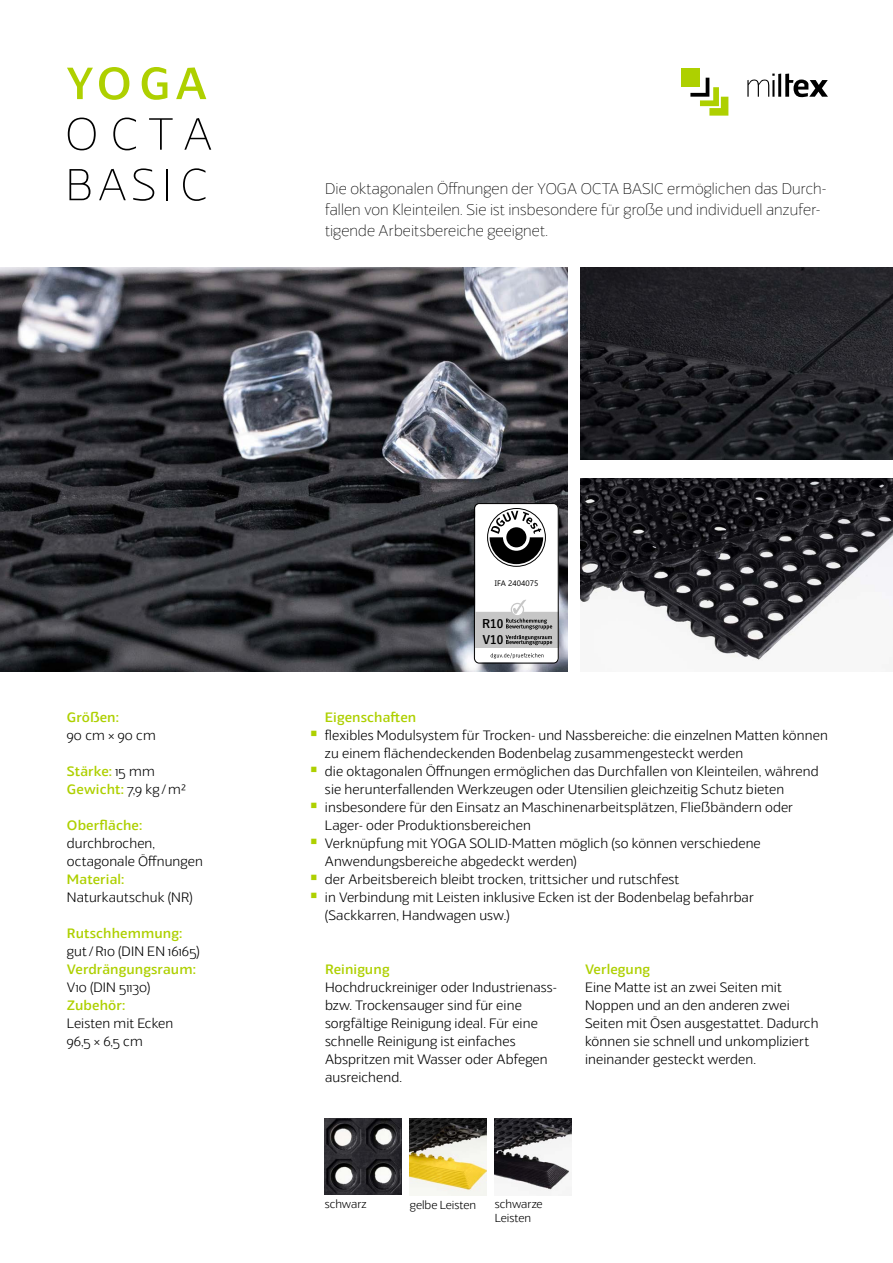
<style>
.page{position:relative;width:893px;height:1263px;background:#fff}
.page>*{position:absolute;margin:0;border:0;box-sizing:border-box;transform-origin:0 0}
.t1{font:100 15px/21px "Veotec";letter-spacing:.01em;color:#000}
.t2{font:300 13.2px/18px "Veotec";letter-spacing:.01em;color:#000}
.t3{font:500 13.2px/18px "Veotec";letter-spacing:.01em;color:#aed000}
.t4{font:700 11.55px/15.9px "Yu Gothic";color:#000}
.t5{font:300 11.25px/13.5px "Veotec";color:#000}
.t6{font:7.95px "Ebrima";color:#000}
.s1{font-weight:300;color:#000}
</style>
<div class="page">
<img style="left:581px;top:268px;width:312px;height:191px">
<img style="left:581px;top:478px;width:312px;height:183px">
<img style="left:0;top:268px;width:568px;height:404px">
<div style="left:681px;top:68px;width:19px;height:19px;background:#aed000"></div>
<svg style="left:690px;top:78px;width:38px;height:38px"></svg>
<svg style="left:747px;top:74px;width:28px;height:23px"></svg>
<hr style="left:778px;top:74px;width:3px;height:23px;background:#000">
<svg style="left:785px;top:74px;width:43px;height:23px"></svg>
<svg style="left:68px;top:118px;width:28px;height:32px"></svg>
<svg style="left:113px;top:118px;width:23px;height:32px"></svg>
<svg style="left:149px;top:118px;width:24px;height:32px"></svg>
<svg style="left:184px;top:118px;width:27px;height:32px"></svg>
<svg style="left:69px;top:169px;width:21px;height:31px"></svg>
<svg style="left:99px;top:169px;width:27px;height:31px"></svg>
<svg style="left:133px;top:168px;width:21px;height:33px"></svg>
<hr style="left:167px;top:169px;width:1px;height:31px;background:#000">
<svg style="left:183px;top:168px;width:22px;height:33px"></svg>
<svg style="left:67px;top:68px;width:26px;height:31px"></svg>
<svg style="left:99px;top:67px;width:30px;height:33px"></svg>
<svg style="left:142px;top:67px;width:25px;height:33px"></svg>
<svg style="left:176px;top:67px;width:30px;height:32px"></svg>
<img style="left:495px;top:1118px;width:76px;height:77px">
<img style="left:410px;top:1118px;width:76px;height:77px">
<img style="left:325px;top:1118px;width:76px;height:77px">
<div style="left:475px;top:504px;width:83px;height:158px;background:#fff;border-radius:4px"></div>
<div style="left:487px;top:508px;width:59px;height:59px;border:1px solid #000;border-radius:50%"></div>
<svg style="left:490px;top:511px;width:53px;height:53px"></svg>
<div style="left:474px;top:503px;width:84px;height:160px;border:1px solid #000;border-radius:5px"></div>
<svg style="left:491px;top:653px;width:52px;height:5px"></svg>
<svg style="left:475px;top:600px;width:84px;height:47px"></svg>
<p class="t1" style="left:325px;top:179px;width:503px">Die oktagonalen Öffnungen der YOGA OCTA BASIC ermöglichen das Durch&shy;fallen von Kleinteilen. Sie ist insbesondere für große und individuell anzufer&shy;tigende Arbeitsbereiche geeignet.</p>
<p class="t3" style="left:67px;top:709px;width:54px">Größen:</p>
<p class="t2" style="left:67px;top:727px;width:90px">90 cm × 90 cm</p>
<p class="t3" style="left:67px;top:763px;width:120px">Stärke: <span class="s1">15 mm<br></span>Gewicht: <span class="s1">7,9 kg /m²</span></p>
<p class="t3" style="left:67px;top:817px;width:77px">Oberfläche:</p>
<p class="t2" style="left:67px;top:835px;width:137px">durchbrochen, octagonale Öffnungen</p>
<p class="t3" style="left:67px;top:871px;width:59px">Material:</p>
<p class="t2" style="left:67px;top:889px;width:127px">Naturkautschuk (NR)</p>
<p class="t3" style="left:67px;top:925px;width:117px">Rutschhemmung:</p>
<p class="t2" style="left:67px;top:943px;width:134px">gut/R10 (DIN EN 16165)</p>
<p class="t3" style="left:67px;top:961px;width:130px">Verdrängungsraum:</p>
<p class="t2" style="left:67px;top:979px;width:85px">V10 (DIN 51130)</p>
<p class="t3" style="left:67px;top:997px;width:60px">Zubehör:</p>
<p class="t2" style="left:67px;top:1015px;width:108px">Leisten mit Ecken<br>96,5 × 6,5 cm</p>
<p class="t6" style="left:495px;top:577px;width:45px">IFA 2404075</p>
<p class="t4" style="left:482px;top:616px;width:23px">R10<br>V10</p>
<p class="t3" style="left:325px;top:709px;width:93px">Eigenschaften</p>
<p class="t2" style="left:325px;top:727px;width:504px">flexibles Modulsystem für Trocken- und Nassbereiche: die einzelnen Matten können zu einem flächendeckenden Bodenbelag zusammengesteckt werden<br>die oktagonalen Öffnungen ermöglichen das Durchfallen von Kleinteilen, während sie herunterfallenden Werkzeugen oder Utensilien gleichzeitig Schutz bieten insbesondere für den Einsatz an Maschinenarbeitsplätzen, Fließbändern oder Lager- oder Produktionsbereichen<br>Verknüpfung mit YOGA SOLID-Matten möglich (so können verschiedene Anwendungsbereiche abgedeckt werden)<br>der Arbeitsbereich bleibt trocken, trittsicher und rutschfest<br>in Verbindung mit Leisten inklusive Ecken ist der Bodenbelag befahrbar (Sackkarren, Handwagen usw.)</p>
<p class="t3" style="left:325px;top:961px;width:66px">Reinigung</p>
<p class="t2" style="left:325px;top:979px;width:234px">Hochdruckreiniger oder Industrienass&shy;bzw. Trockensauger sind für eine sorgfältige Reinigung ideal. Für eine schnelle Reinigung ist einfaches<br>Abspritzen mit Wasser oder Abfegen ausreichend.</p>
<p class="t3" style="left:585px;top:961px;width:67px">Verlegung</p>
<p class="t2" style="left:585px;top:979px;width:235px">Eine Matte ist an zwei Seiten mit Noppen und an den anderen zwei Seiten mit Ösen ausgestattet. Dadurch können sie schnell und unkompliziert ineinander gesteckt werden.</p>
<p class="t5" style="left:325px;top:1197px;width:43px">schwarz</p>
<p class="t5" style="left:410px;top:1198px;width:68px">gelbe Leisten</p>
<p class="t5" style="left:495px;top:1197px;width:49px">schwarze<br>Leisten</p>
</div>
